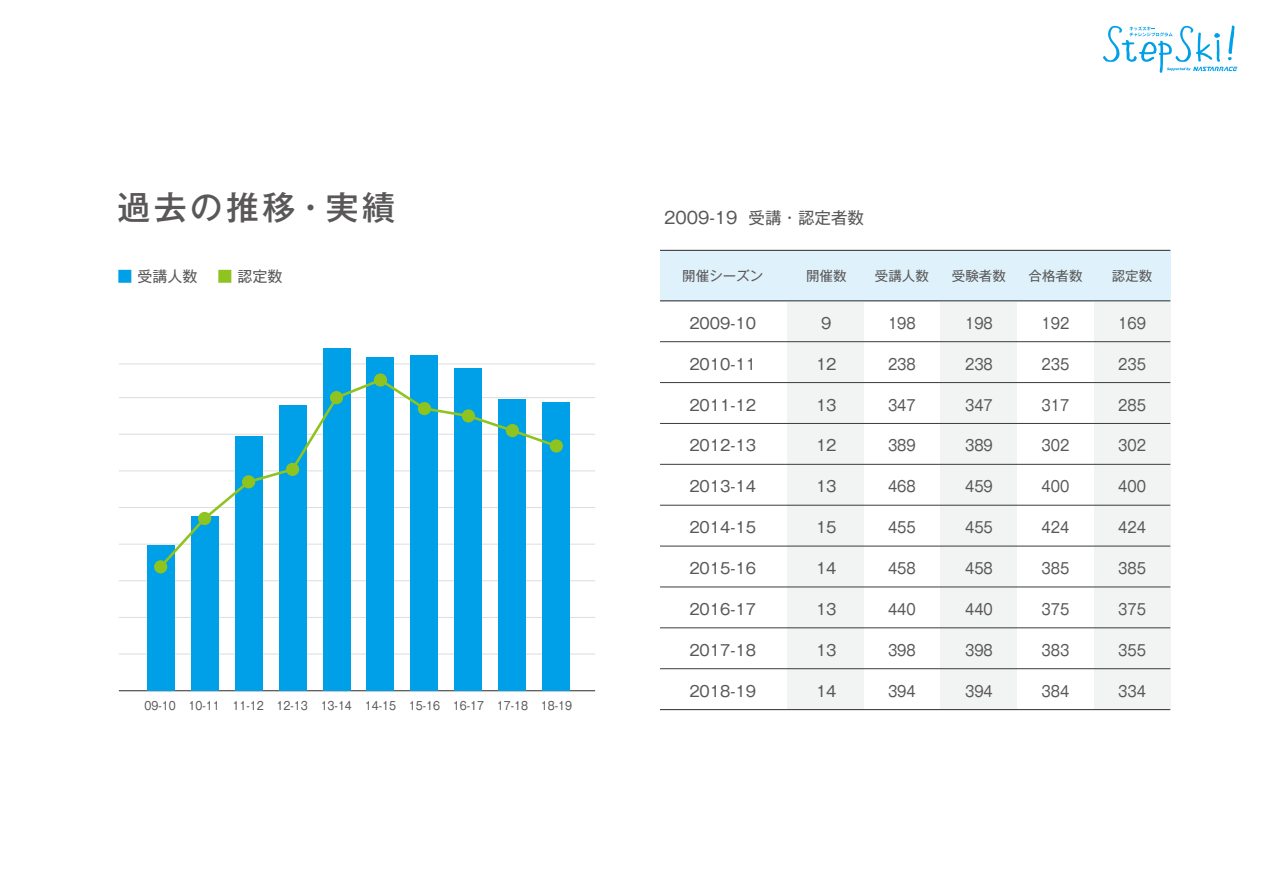
<style>
.page{position:relative;width:1263px;height:893px;background:#fff}
.page>*{position:absolute;margin:0;border:0;box-sizing:border-box;transform-origin:0 0}
.t1{font:500 33px "Gothic MB101 Pro";letter-spacing:.1em;color:#595757}
.t2{font:16.5px "Gothic MB101 Pro";color:#595757}
.t3{font:15px "Gothic MB101 Pro";color:#595757;scale:.9 1}
.t4{font:15px "Gothic MB101 Pro";color:#595757}
.t5{font:13.5px "Gothic MB101 Pro";color:#595757}
.t6{font:11.25px "Gothic MB101 Pro";color:#595757;scale:.9 1}
.s1{color:#00a0e9}
.s2{color:#8fc31f}
</style>
<div class="page">
<hr style="left:119px;top:363px;width:476px;height:1px;background:#dcdddd">
<div style="left:941px;top:301px;width:76px;height:408px;background:#f2f3f3"></div>
<div style="left:1094px;top:301px;width:76px;height:408px;background:#f2f3f3"></div>
<div style="left:788px;top:301px;width:76px;height:408px;background:#f2f3f3"></div>
<div style="left:660px;top:250px;width:510px;height:51px;background:#dff2fc"></div>
<hr style="left:660px;top:341px;width:510px;height:1px;background:#3e3a39">
<hr style="left:660px;top:300px;width:510px;height:1px;background:#3e3a39">
<hr style="left:660px;top:250px;width:510px;height:1px;background:#3e3a39">
<hr style="left:660px;top:423px;width:510px;height:1px;background:#3e3a39">
<hr style="left:660px;top:505px;width:510px;height:1px;background:#3e3a39">
<hr style="left:660px;top:587px;width:510px;height:1px;background:#3e3a39">
<hr style="left:660px;top:668px;width:510px;height:1px;background:#3e3a39">
<hr style="left:660px;top:382px;width:510px;height:1px;background:#3e3a39">
<hr style="left:660px;top:464px;width:510px;height:1px;background:#3e3a39">
<hr style="left:660px;top:546px;width:510px;height:1px;background:#3e3a39">
<hr style="left:660px;top:627px;width:510px;height:1px;background:#3e3a39">
<hr style="left:660px;top:709px;width:510px;height:1px;background:#3e3a39">
<svg style="left:1103px;top:26px;width:134px;height:47px"></svg>
<hr style="left:119px;top:397px;width:476px;height:1px;background:#dcdddd">
<hr style="left:119px;top:470px;width:476px;height:1px;background:#dcdddd">
<hr style="left:119px;top:617px;width:476px;height:1px;background:#dcdddd">
<hr style="left:119px;top:544px;width:476px;height:1px;background:#dcdddd">
<hr style="left:119px;top:434px;width:476px;height:1px;background:#dcdddd">
<hr style="left:119px;top:580px;width:476px;height:1px;background:#dcdddd">
<hr style="left:119px;top:654px;width:476px;height:1px;background:#dcdddd">
<hr style="left:119px;top:507px;width:476px;height:1px;background:#dcdddd">
<hr style="left:119px;top:690px;width:476px;height:1px;background:#595757">
<div style="left:367px;top:357px;width:27px;height:334px;background:#00a0e9"></div>
<div style="left:323px;top:348px;width:27px;height:343px;background:#00a0e9"></div>
<div style="left:543px;top:402px;width:27px;height:289px;background:#00a0e9"></div>
<div style="left:411px;top:355px;width:27px;height:336px;background:#00a0e9"></div>
<div style="left:455px;top:368px;width:27px;height:323px;background:#00a0e9"></div>
<div style="left:499px;top:399px;width:27px;height:292px;background:#00a0e9"></div>
<div style="left:279px;top:406px;width:27px;height:285px;background:#00a0e9"></div>
<div style="left:235px;top:436px;width:27px;height:255px;background:#00a0e9"></div>
<div style="left:191px;top:516px;width:27px;height:175px;background:#00a0e9"></div>
<div style="left:147px;top:546px;width:27px;height:145px;background:#00a0e9"></div>
<div style="left:154px;top:560px;width:13px;height:13px;background:#8fc31f;border-radius:50%"></div>
<div style="left:374px;top:373px;width:13px;height:14px;background:#8fc31f;border-radius:50%"></div>
<svg style="left:550px;top:439px;width:13px;height:14px"></svg>
<svg style="left:157px;top:377px;width:403px;height:193px"></svg>
<h1 class="t1" style="left:117px;top:180px;width:279px">過去の推移・実績</h1>
<p class="t4" style="left:117px;top:264px;width:81px"><span class="s1">■</span> 受講人数</p>
<p class="t4" style="left:217px;top:264px;width:66px"><span class="s2">■</span> 認定数</p>
<p class="t6" style="left:144px;top:696px;width:477px">09-10 10-11 11-12 12-13 13-14 14-15 15-16 16-17 17-18 18-19</p>
<p class="t2" style="left:664px;top:204px;width:201px">2009-19 受講・認定者数</p>
<p class="t5" style="left:682px;top:264px;width:82px">開催シーズン</p>
<p class="t5" style="left:806px;top:264px;width:42px">開催数</p>
<p class="t5" style="left:875px;top:264px;width:55px">受講人数</p>
<p class="t5" style="left:952px;top:264px;width:55px">受験者数</p>
<p class="t5" style="left:1028px;top:264px;width:55px">合格者数</p>
<p class="t5" style="left:1112px;top:264px;width:42px">認定数</p>
<p class="t4" style="left:689px;top:311px;width:68px">2009-10</p>
<p class="t4" style="left:689px;top:351px;width:68px">2010-11</p>
<p class="t4" style="left:689px;top:392px;width:68px">2011-12</p>
<p class="t4" style="left:689px;top:433px;width:68px">2012-13</p>
<p class="t4" style="left:689px;top:474px;width:68px">2013-14</p>
<p class="t4" style="left:689px;top:515px;width:68px">2014-15</p>
<p class="t4" style="left:689px;top:556px;width:68px">2015-16</p>
<p class="t4" style="left:689px;top:597px;width:68px">2016-17</p>
<p class="t4" style="left:689px;top:638px;width:68px">2017-18</p>
<p class="t4" style="left:689px;top:678px;width:68px">2018-19</p>
<p class="t4" style="left:821px;top:311px;width:12px">9</p>
<p class="t4" style="left:816px;top:351px;width:22px">12</p>
<p class="t4" style="left:816px;top:392px;width:22px">13</p>
<p class="t4" style="left:816px;top:433px;width:22px">12</p>
<p class="t4" style="left:816px;top:474px;width:22px">13</p>
<p class="t4" style="left:816px;top:515px;width:22px">15</p>
<p class="t4" style="left:816px;top:556px;width:22px">14</p>
<p class="t4" style="left:816px;top:597px;width:22px">13</p>
<p class="t4" style="left:816px;top:638px;width:22px">13</p>
<p class="t4" style="left:816px;top:678px;width:22px">14</p>
<p class="t3" style="left:888px;top:311px;width:32px">198</p>
<p class="t3" style="left:888px;top:351px;width:32px">238</p>
<p class="t3" style="left:888px;top:392px;width:32px">347</p>
<p class="t3" style="left:888px;top:433px;width:32px">389</p>
<p class="t3" style="left:888px;top:474px;width:32px">468</p>
<p class="t3" style="left:888px;top:515px;width:32px">455</p>
<p class="t3" style="left:888px;top:556px;width:32px">458</p>
<p class="t3" style="left:888px;top:597px;width:32px">440</p>
<p class="t3" style="left:888px;top:638px;width:32px">398</p>
<p class="t3" style="left:888px;top:678px;width:32px">394</p>
<p class="t3" style="left:965px;top:311px;width:32px">198</p>
<p class="t3" style="left:965px;top:351px;width:32px">238</p>
<p class="t3" style="left:965px;top:392px;width:32px">347</p>
<p class="t3" style="left:965px;top:433px;width:32px">389</p>
<p class="t3" style="left:965px;top:474px;width:32px">459</p>
<p class="t3" style="left:965px;top:515px;width:32px">455</p>
<p class="t3" style="left:965px;top:556px;width:32px">458</p>
<p class="t3" style="left:965px;top:597px;width:32px">440</p>
<p class="t3" style="left:965px;top:638px;width:32px">398</p>
<p class="t3" style="left:965px;top:678px;width:32px">394</p>
<p class="t3" style="left:1042px;top:311px;width:32px">192</p>
<p class="t3" style="left:1042px;top:351px;width:32px">235</p>
<p class="t3" style="left:1042px;top:392px;width:32px">317</p>
<p class="t3" style="left:1042px;top:433px;width:32px">302</p>
<p class="t3" style="left:1042px;top:474px;width:32px">400</p>
<p class="t3" style="left:1042px;top:515px;width:32px">424</p>
<p class="t3" style="left:1042px;top:556px;width:32px">385</p>
<p class="t3" style="left:1042px;top:597px;width:32px">375</p>
<p class="t3" style="left:1042px;top:638px;width:32px">383</p>
<p class="t3" style="left:1042px;top:678px;width:32px">384</p>
<p class="t3" style="left:1118px;top:311px;width:32px">169</p>
<p class="t3" style="left:1118px;top:351px;width:32px">235</p>
<p class="t3" style="left:1118px;top:392px;width:32px">285</p>
<p class="t3" style="left:1118px;top:433px;width:32px">302</p>
<p class="t3" style="left:1118px;top:474px;width:32px">400</p>
<p class="t3" style="left:1118px;top:515px;width:32px">424</p>
<p class="t3" style="left:1118px;top:556px;width:32px">385</p>
<p class="t3" style="left:1118px;top:597px;width:32px">375</p>
<p class="t3" style="left:1118px;top:638px;width:32px">355</p>
<p class="t3" style="left:1118px;top:678px;width:32px">334</p>
</div>
